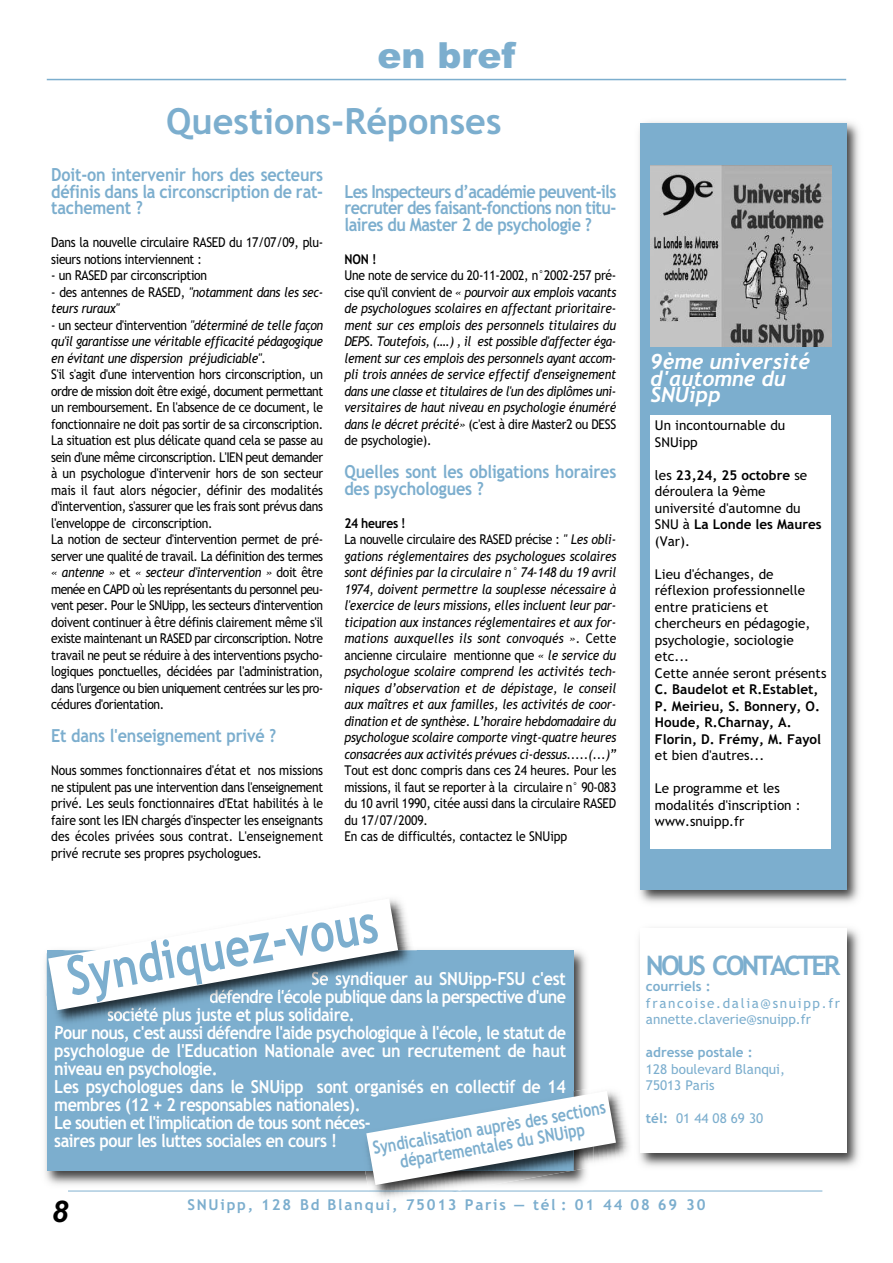
<style>
.page{position:relative;width:893px;height:1263px;background:#fff}
.page>*{position:absolute;margin:0;border:0;box-sizing:border-box;transform-origin:0 0}
.t1{font:700 54px "Trebuchet MS";color:#7caece;scale:.8 1}
.t2{font:700 36px "Trebuchet MS";color:#7caece}
.t3{font:900 36px "Arial";color:#7caece}
.t4{font:italic 700 30px "Arial";color:#000}
.t5{font:700 27px "Trebuchet MS";letter-spacing:-.11em;color:#7caece}
.t6{font:italic 700 21px/16.5px "Trebuchet";color:#fff}
.t7{font:700 18px "Trebuchet MS";letter-spacing:-.03em;color:#fff;scale:.9 1}
.t8{font:700 18px/16.5px "Trebuchet MS";letter-spacing:-.01em;color:#7caece;text-align:justify;scale:.9 1}
.t9{font:700 18px/18px "Trebuchet MS";letter-spacing:-.01em;color:#7caece;text-align:center;scale:.8 1}
.t10{font:700 15px "Trebuchet MS";letter-spacing:.115em;color:#7caece}
.t11{font:13.5px/16.5px "Trebuchet MS";letter-spacing:-.025em;color:#000;scale:.9 1}
.t12{font:italic 13.5px/16.5px "Trebuchet MS";letter-spacing:-.01em;color:#000;scale:.9 1}
.t13{font:13.5px/16.5px "Trebuchet MS";color:#000}
.t14{font:13.5px/16.5px "Trebuchet MS";color:#7caece}
.t15{font:700 13.5px/16.5px "Trebuchet MS";color:#000}
.t16{font:700 13.5px "Trebuchet MS";color:#7caece}
.t17{font:700 13.5px "Trebuchet MS";color:#000;scale:.9 1}
.s1{font-style:normal}
.s2{font-style:italic}
.s3{font-weight:700;font-style:normal}
.s4{font-weight:700}
</style>
<div class="page">
<img style="left:639px;top:122px;width:220px;height:781px">
<div style="left:640px;top:123px;width:206px;height:767px;background:#7caece"></div>
<hr style="left:68px;top:1190px;width:754px;height:1px;background:#7caece">
<div style="left:650px;top:416px;width:181px;height:433px;background:#fff"></div>
<hr style="left:47px;top:79px;width:799px;height:1px;background:#7caece">
<img style="left:45px;top:950px;width:542px;height:235px">
<div style="left:47px;top:950px;width:526px;height:221px;background:#7caece"></div>
<img style="left:639px;top:928px;width:220px;height:239px">
<div style="left:640px;top:928px;width:206px;height:225px;background:#fff"></div>
<img style="left:650px;top:166px;width:181px;height:181px">
<img style="left:398px;top:901px;width:12px;height:43px">
<img style="left:398px;top:944px;width:15px;height:6px">
<img style="left:45px;top:953px;width:2px;height:42px">
<img style="left:56px;top:950px;width:361px;height:76px">
<img style="left:107px;top:1010px;width:69px;height:12px">
<svg style="left:55px;top:1026px;width:8px;height:5px"></svg>
<svg style="left:48px;top:899px;width:350px;height:111px"></svg>
<img style="left:616px;top:1094px;width:13px;height:64px">
<img style="left:369px;top:1191px;width:86px;height:15px">
<img style="left:369px;top:1190px;width:90px;height:1px">
<img style="left:573px;top:1088px;width:14px;height:3px">
<img style="left:365px;top:1171px;width:105px;height:19px">
<svg style="left:366px;top:1091px;width:250px;height:94px"></svg>
<h2 class="t3" style="left:377px;top:35px;width:140px">en bref</h2>
<h2 class="t2" style="left:166px;top:100px;width:337px">Questions-Réponses</h2>
<h3 class="t8" style="left:51px;top:167px;width:304px">Doit-on intervenir hors des secteurs définis dans la circonscription de rat&shy;tachement ?</h3>
<p class="t11" style="left:51px;top:234px;width:304px">Dans la nouvelle circulaire RASED du 17/07/09, plu&shy;sieurs notions interviennent :</p>
<p class="t11" style="left:51px;top:267px;width:175px">- un RASED par circonscription</p>
<p class="t12" style="left:51px;top:284px;width:304px"><span class="s1">- des antennes de RASED,</span> "notamment dans les sec&shy;teurs ruraux"</p>
<p class="t11" style="left:51px;top:317px;width:304px">- un secteur d'intervention <span class="s2">"déterminé de telle façon qu'il garantisse une véritable efficacité pédagogique en évitant une dispersion préjudiciable"</span>.<br>S'il s'agit d'une intervention hors circonscription, un ordre de mission doit être exigé, document permettant un remboursement. En l'absence de ce document, le fonctionnaire ne doit pas sortir de sa circonscription.<br>La situation est plus délicate quand cela se passe au sein d'une même circonscription. L'IEN peut demander à un psychologue d'intervenir hors de son secteur mais il faut alors négocier, définir des modalités d'intervention, s'assurer que les frais sont prévus dans l'enveloppe de circonscription.<br>La notion de secteur d'intervention permet de pré&shy;server une qualité de travail. La définition des termes <span class="s2">« antenne »</span> et <span class="s2">« secteur d'intervention »</span> doit être menée en CAPD où les représentants du personnel peu&shy;vent peser. Pour le SNUipp, les secteurs d'intervention doivent continuer à être définis clairement même s'il existe maintenant un RASED par circonscription. Notre travail ne peut se réduire à des interventions psycho&shy;logiques ponctuelles, décidées par l'administration, dans l'urgence ou bien uniquement centrées sur les pro&shy;cédures d'orientation.</p>
<h3 class="t8" style="left:51px;top:728px;width:252px">Et dans l'enseignement privé ?</h3>
<p class="t11" style="left:51px;top:762px;width:304px;text-align:justify">Nous sommes fonctionnaires d'état et nos missions ne stipulent pas une intervention dans l'enseignement privé. Les seuls fonctionnaires d'Etat habilités à le faire sont les IEN chargés d'inspecter les enseignants des écoles privées sous contrat. L'enseignement privé recrute ses propres psychologues.</p>
<h3 class="t8" style="left:344px;top:183px;width:304px">Les Inspecteurs d’académie peuvent-ils recruter des faisant-fonctions non titu&shy;laires du Master 2 de psychologie ?</h3>
<p class="t17" style="left:344px;top:251px;width:37px">NON !</p>
<p class="t12" style="left:344px;top:267px;width:304px;text-align:justify"><span class="s1">Une note de service du 20-11-2002, n°2002-257 pré&shy;cise qu'il convient de</span> « pourvoir aux emplois vacants de psychologues scolaires en affectant prioritaire&shy;ment sur ces emplois des personnels titulaires du DEPS. Toutefois, (….) , il est possible d'affecter éga&shy;lement sur ces emplois des personnels ayant accom&shy;pli trois années de service effectif d'enseignement dans une classe et titulaires de l'un des diplômes uni&shy;versitaires de haut niveau en psychologie énuméré dans le décret précité» <span class="s1">(c'est à dire Master2 ou DESS de psychologie).</span></p>
<h3 class="t8" style="left:344px;top:464px;width:304px">Quelles sont les obligations horaires des psychologues ?</h3>
<p class="t12" style="left:344px;top:515px;width:304px"><span class="s3">24 heures !<br></span><span class="s1">La nouvelle circulaire des RASED précise :</span> " Les obli&shy;gations réglementaires des psychologues scolaires sont définies par la circulaire n° 74-148 du 19 avril 1974, doivent permettre la souplesse nécessaire à l'exercice de leurs missions, elles incluent leur par&shy;ticipation aux instances réglementaires et aux for&shy;mations auxquelles ils sont convoqués »<span class="s1">. Cette ancienne circulaire mentionne que</span> « le service du psychologue scolaire comprend les activités tech&shy;niques d’observation et de dépistage, le conseil aux maîtres et aux familles, les activités de coor&shy;dination et de synthèse. L’horaire hebdomadaire du psychologue scolaire comporte vingt-quatre heures consacrées aux activités prévues ci-dessus.....(...)”</p>
<p class="t11" style="left:344px;top:762px;width:304px">Tout est donc compris dans ces 24 heures. Pour les missions, il faut se reporter à la circulaire n° 90-083 du 10 avril 1990, citée aussi dans la circulaire RASED du 17/07/2009.<br>En cas de difficultés, contactez le SNUipp</p>
<h1 class="t1" style="left:62px;top:946px;width:394px;rotate:-10deg">Syndiquez-vous</h1>
<h3 class="t7" style="left:311px;top:968px;width:285px">Se syndiquer au SNUipp-FSU c'est</h3>
<h3 class="t7" style="left:209px;top:986px;width:398px">défendre l'école publique dans la perspective d'une</h3>
<h3 class="t7" style="left:107px;top:1004px;width:277px">société plus juste et plus solidaire.</h3>
<h3 class="t7" style="left:54px;top:1022px;width:570px">Pour nous, c'est aussi défendre l'aide psychologique à l'école, le statut de</h3>
<h3 class="t7" style="left:54px;top:1040px;width:570px">psychologue de l'Education Nationale avec un recrutement de haut</h3>
<h3 class="t7" style="left:54px;top:1058px;width:183px">niveau en psychologie.</h3>
<h3 class="t7" style="left:54px;top:1076px;width:570px">Les psychologues dans le SNUipp sont organisés en collectif de 14</h3>
<h3 class="t7" style="left:54px;top:1094px;width:342px">membres (12 + 2 responsables nationales).</h3>
<h3 class="t7" style="left:54px;top:1112px;width:353px">Le soutien et l'implication de tous sont néces-</h3>
<h3 class="t7" style="left:54px;top:1130px;width:316px">saires pour les luttes sociales en cours !</h3>
<h3 class="t9" style="left:371px;top:1139px;width:297px;rotate:-10deg">Syndicalisation auprès des sections départementales du SNUipp</h3>
<h3 class="t6" style="left:650px;top:354px;width:161px">9ème université d'automne du<br>SNUipp</h3>
<p class="t13" style="left:655px;top:417px;width:132px">Un incontournable du<br>SNUipp</p>
<p class="t13" style="left:655px;top:467px;width:168px">les <span class="s4">23,24, 25 octobre</span> se déroulera la 9ème université d'automne du<br>SNU à <span class="s4">La Londe les Maures </span>(Var).</p>
<p class="t13" style="left:655px;top:566px;width:173px">Lieu d'échanges, de réflexion professionnelle entre praticiens et chercheurs en pédagogie, psychologie, sociologie etc...<br>Cette année seront présents</p>
<p class="t15" style="left:655px;top:681px;width:168px">C. Baudelot et R.Establet,<br>P. Meirieu, S. Bonnery, O.<br>Houde, R.Charnay, A.<br>Florin, D. Frémy, M. Fayol</p>
<p class="t13" style="left:655px;top:747px;width:111px">et bien d'autres...</p>
<p class="t13" style="left:655px;top:780px;width:147px">Le programme et les modalités d'inscription : www.snuipp.fr</p>
<h3 class="t5" style="left:646px;top:950px;width:196px">NOUS CONTACTER</h3>
<p class="t16" style="left:646px;top:979px;width:66px">courriels :</p>
<p class="t14" style="left:646px;top:995px;width:196px">francoise.dalia@snuipp.fr annette.claverie@snuipp.fr</p>
<p class="t16" style="left:646px;top:1045px;width:108px">adresse postale :</p>
<p class="t14" style="left:646px;top:1061px;width:141px">128 boulevard Blanqui,<br>75013 Paris</p>
<p class="t14" style="left:646px;top:1110px;width:119px"><span class="s4">tél:</span> 01 44 08 69 30</p>
<h3 class="t4" style="left:51px;top:1194px;width:18px">8</h3>
<p class="t10" style="left:187px;top:1196px;width:520px">SNUipp, 128 Bd Blanqui, 75013 Paris — tél : 01 44 08 69 30</p>
</div>
